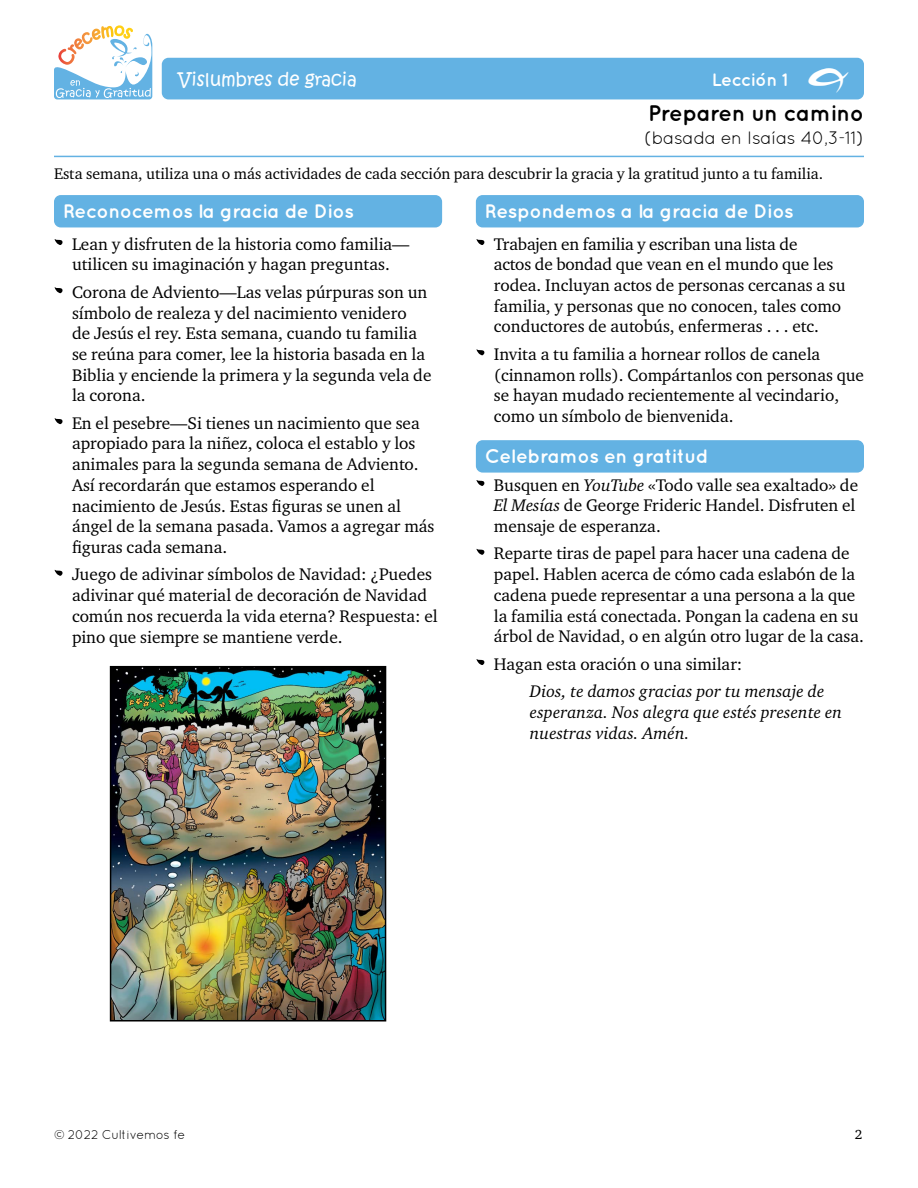
<style>
.page{position:relative;width:918px;height:1188px;background:#fff}
.page>*{position:absolute;margin:0;border:0;box-sizing:border-box;transform-origin:0 0}
.t1{font:60px "Growing Grace Gratitude";color:#000}
.t2{font:45px "Growing Grace Gratitude";color:#fff}
.t3{font:700 22.5px "Quicksand";letter-spacing:-.02em;color:#000}
.t4{font:700 19.5px "Quicksand";letter-spacing:-.02em;color:#fff}
.t5{font:18px "Quicksand";letter-spacing:-.02em;color:#000}
.t6{font:18px "Kristen Normal ITC Std";color:#fff}
.t7{font:700 18px "Quicksand";letter-spacing:-.03em;color:#fff}
.t8{font:17.25px/20.7px "Charter ITC Std";color:#000}
.t9{font:italic 17.25px/20.7px "Charter ITC Std";letter-spacing:.01em;color:#000}
.t10{font:15.75px "Charter ITC Std";color:#000}
.t11{font:13.5px "Charter ITC Std";color:#000}
.t12{font:12.75px "Quicksand";letter-spacing:-.02em;color:#000}
.s1{font-style:italic}
</style>
<div class="page">
<svg style="left:54px;top:25px;width:98px;height:74px"></svg>
<hr style="left:54px;top:156px;width:810px;height:1px;background:#63b2e3">
<div style="left:162px;top:58px;width:702px;height:41px;background:#63b2e3;border-radius:7px"></div>
<div style="left:54px;top:195px;width:388px;height:32px;background:#63b2e3;border-radius:7px"></div>
<img style="left:113px;top:669px;width:270px;height:350px">
<div style="left:110px;top:666px;width:276px;height:356px;border:2px solid #000"></div>
<div style="left:476px;top:195px;width:388px;height:32px;background:#63b2e3;border-radius:7px"></div>
<div style="left:476px;top:440px;width:388px;height:33px;background:#63b2e3;border-radius:7px"></div>
<p class="t6" style="left:178px;top:68px;width:180px">Vislumbres de gracia</p>
<p class="t7" style="left:712px;top:69px;width:77px">Lección 1</p>
<h2 class="t2" style="left:808px;top:61px;width:42px">E</h2>
<h3 class="t3" style="left:648px;top:99px;width:217px">Preparen un camino</h3>
<p class="t5" style="left:644px;top:127px;width:221px">(basada en Isaías 40,3-11)</p>
<p class="t10" style="left:54px;top:164px;width:771px">Esta semana, utiliza una o más actividades de cada sección para descubrir la gracia y la gratitud junto a tu familia.</p>
<p class="t4" style="left:63px;top:199px;width:292px">Reconocemos la gracia de Dios</p>
<h1 class="t1" style="left:54px;top:220px;width:11px">Z</h1>
<p class="t8" style="left:72px;top:233px;width:339px">Lean y disfruten de la historia como familia— utilicen su imaginación y hagan preguntas.</p>
<h1 class="t1" style="left:54px;top:268px;width:11px">Z</h1>
<p class="t8" style="left:72px;top:281px;width:361px">Corona de Adviento—Las velas púrpuras son un símbolo de realeza y del nacimiento venidero<br>de Jesús el rey. Esta semana, cuando tu familia se reúna para comer, lee la historia basada en la Biblia y enciende la primera y la segunda vela de la corona.</p>
<h1 class="t1" style="left:54px;top:399px;width:11px">Z</h1>
<p class="t8" style="left:72px;top:412px;width:364px">En el pesebre—Si tienes un nacimiento que sea apropiado para la niñez, coloca el establo y los animales para la segunda semana de Adviento.<br>Así recordarán que estamos esperando el nacimiento de Jesús. Estas figuras se unen al ángel de la semana pasada. Vamos a agregar más figuras cada semana.</p>
<h1 class="t1" style="left:54px;top:550px;width:11px">Z</h1>
<p class="t8" style="left:72px;top:564px;width:367px">Juego de adivinar símbolos de Navidad: ¿Puedes adivinar qué material de decoración de Navidad común nos recuerda la vida eterna? Respuesta: el pino que siempre se mantiene verde.</p>
<p class="t4" style="left:485px;top:199px;width:310px">Respondemos a la gracia de Dios</p>
<h1 class="t1" style="left:476px;top:220px;width:11px">Z</h1>
<p class="t8" style="left:494px;top:233px;width:353px">Trabajen en familia y escriban una lista de<br>actos de bondad que vean en el mundo que les rodea. Incluyan actos de personas cercanas a su familia, y personas que no conocen, tales como conductores de autobús, enfermeras . . . etc.</p>
<h1 class="t1" style="left:476px;top:330px;width:11px">Z</h1>
<p class="t8" style="left:494px;top:343px;width:372px">Invita a tu familia a hornear rollos de canela (cinnamon rolls). Compártanlos con personas que se hayan mudado recientemente al vecindario, como un símbolo de bienvenida.</p>
<p class="t4" style="left:485px;top:444px;width:225px">Celebramos en gratitud</p>
<h1 class="t1" style="left:476px;top:460px;width:11px">Z</h1>
<p class="t8" style="left:494px;top:474px;width:366px">Busquen en <span class="s1">YouTube</span> «Todo valle sea exaltado» de<br><span class="s1">El Mesías</span> de George Frideric Handel. Disfruten el mensaje de esperanza.</p>
<h1 class="t1" style="left:476px;top:529px;width:11px">Z</h1>
<p class="t8" style="left:494px;top:543px;width:372px">Reparte tiras de papel para hacer una cadena de papel. Hablen acerca de cómo cada eslabón de la cadena puede representar a una persona a la que la familia está conectada. Pongan la cadena en su árbol de Navidad, o en algún otro lugar de la casa.</p>
<h1 class="t1" style="left:476px;top:640px;width:11px">Z</h1>
<p class="t8" style="left:494px;top:653px;width:250px">Hagan esta oración o una similar:</p>
<p class="t9" style="left:530px;top:681px;width:314px">Dios, te damos gracias por tu mensaje de esperanza. Nos alegra que estés presente en nuestras vidas. Amén.</p>
<p class="t12" style="left:54px;top:1128px;width:133px">© 2022 Cultivemos fe</p>
<p class="t11" style="left:855px;top:1126px;width:9px">2</p>
</div>
